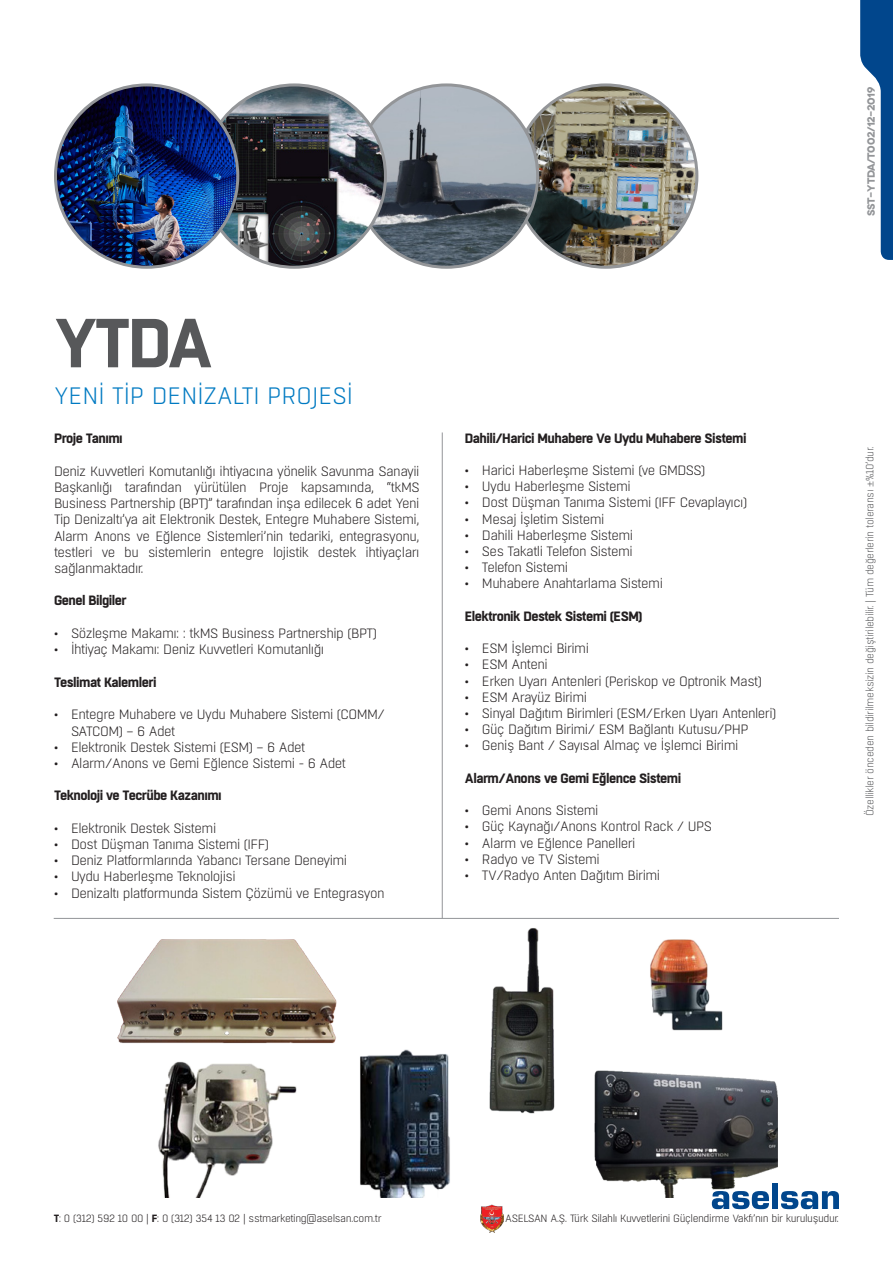
<style>
.page{position:relative;width:893px;height:1263px;background:#fff}
.page>*{position:absolute;margin:0;border:0;box-sizing:border-box;transform-origin:0 0}
.t1{font:700 69.15px "Boxed";color:#57585a}
.t2{font:300 23.7px "Boxed";letter-spacing:-.005em;color:#007ac2}
.t3{font:300 13.5px/16.2px "Boxed";letter-spacing:-.04em;color:#231f20;text-align:justify}
.sda{font:700 13.5px "Boxed";letter-spacing:-.04em;color:#231f20}
.t4{font:300 10.5px "Boxed";letter-spacing:-.04em;color:#231f20}
.t5{font:300 10.5px "Boxed";letter-spacing:-.04em;color:#57585a}
.t6{font:700 10.5px "Novecentowide";letter-spacing:-.04em;color:#939598}
.s1{font-family:"Minion Pro";font-weight:400}
.s2{font-weight:700}
</style>
<div class="page">
<img style="left:480px;top:1204px;width:23px;height:28px">
<svg style="left:712px;top:1198px;width:57px;height:11px"></svg>
<div style="left:772px;top:1183px;width:6px;height:26px;background:#01468c"></div>
<svg style="left:781px;top:1191px;width:58px;height:18px"></svg>
<svg style="left:860px;top:0;width:33px;height:260px"></svg>
<hr style="left:442px;top:432px;width:1px;height:486px;background:#939598">
<hr style="left:54px;top:918px;width:785px;height:1px;background:#939598">
<img style="left:515px;top:87px;width:182px;height:180px">
<img style="left:355px;top:85px;width:183px;height:182px;border-radius:91px">
<img style="left:203px;top:85px;width:182px;height:182px;border-radius:91px">
<img style="left:117px;top:928px;width:681px;height:270px">
<img style="left:56px;top:85px;width:182px;height:182px;border-radius:91px">
<p class="t1" style="left:54px;top:297px;width:161px">YTDA</p>
<p class="t2" style="left:54px;top:381px;width:300px">YENI TIP DENIZALTI PROJESI</p>
<p class="sda" style="left:54px;top:430px;width:70px">Proje Tanımı</p>
<p class="t3" style="left:54px;top:463px;width:367px">Deniz Kuvvetleri Komutanlığı ihtiyacına yönelik Savunma Sanayii Başkanlığı tarafından yürütülen Proje kapsamında, “tkMS Business Partnership (BPT)” tarafından inşa edilecek 6 adet Yeni Tip Denizaltı’ya ait Elektronik Destek, Entegre Muhabere Sistemi, Alarm Anons ve Eğlence Sistemleri’nin tedariki, entegrasyonu, testleri ve bu sistemlerin entegre lojistik destek ihtiyaçları sağlanmaktadır.</p>
<p class="sda" style="left:54px;top:592px;width:74px">Genel Bilgiler</p>
<p class="t3" style="left:54px;top:625px;width:324px">• Sözleşme Makamı: : tkMS Business Partnership (BPT)</p>
<p class="t3" style="left:54px;top:642px;width:272px">• İhtiyaç Makamı: Deniz Kuvvetleri Komutanlığı</p>
<p class="sda" style="left:54px;top:673px;width:104px">Teslimat Kalemleri</p>
<p class="t3" style="left:71px;top:707px;width:316px;text-indent:-17px">• Entegre Muhabere ve Uydu Muhabere Sistemi (COMM/<br>SATCOM) – 6 Adet</p>
<p class="t3" style="left:54px;top:739px;width:253px">• Elektronik Destek Sistemi (ESM) – 6 Adet</p>
<p class="t3" style="left:54px;top:755px;width:294px">• Alarm/Anons ve Gemi Eğlence Sistemi - 6 Adet</p>
<p class="sda" style="left:54px;top:787px;width:169px">Teknoloji ve Tecrübe Kazanımı</p>
<p class="t3" style="left:54px;top:820px;width:164px">• Elektronik Destek Sistemi</p>
<p class="t3" style="left:54px;top:836px;width:216px">• Dost Düşman Tanıma Sistemi (IFF)</p>
<p class="t3" style="left:54px;top:853px;width:295px">• Deniz Platformlarında Yabancı Tersane Deneyimi</p>
<p class="t3" style="left:54px;top:869px;width:183px">• Uydu Haberleşme Teknolojisi</p>
<p class="t3" style="left:54px;top:885px;width:332px">• Denizaltı platformunda Sistem Çözümü ve Entegrasyon</p>
<p class="sda" style="left:465px;top:429px;width:283px">Dahili/Harici Muhabere Ve Uydu Muhabere Sistemi</p>
<p class="t3" style="left:465px;top:462px;width:242px">• Harici Haberleşme Sistemi (ve GMDSS)</p>
<p class="t3" style="left:465px;top:478px;width:167px">• Uydu Haberleşme Sistemi</p>
<p class="t3" style="left:465px;top:495px;width:284px">• Dost Düşman Tanıma Sistemi (IFF Cevaplayıcı)</p>
<p class="t3" style="left:465px;top:511px;width:141px">• Mesaj İşletim Sistemi</p>
<p class="t3" style="left:465px;top:527px;width:170px">• Dahili Haberleşme Sistemi</p>
<p class="t3" style="left:465px;top:543px;width:169px">• Ses Takatli Telefon Sistemi</p>
<p class="t3" style="left:465px;top:559px;width:105px">• Telefon Sistemi</p>
<p class="t3" style="left:465px;top:576px;width:200px">• Muhabere Anahtarlama Sistemi</p>
<p class="sda" style="left:465px;top:607px;width:179px">Elektronik Destek Sistemi (ESM)</p>
<p class="t3" style="left:465px;top:640px;width:126px">• ESM İşlemci Birimi</p>
<p class="t3" style="left:465px;top:657px;width:84px">• ESM Anteni</p>
<p class="t3" style="left:465px;top:673px;width:299px">• Erken Uyarı Antenleri (Periskop ve Optronik Mast)</p>
<p class="t3" style="left:465px;top:689px;width:124px">• ESM Arayüz Birimi</p>
<p class="t3" style="left:465px;top:705px;width:313px">• Sinyal Dağıtım Birimleri (ESM/Erken Uyarı Antenleri)</p>
<p class="t3" style="left:465px;top:721px;width:285px">• Güç Dağıtım Birimi/ ESM Bağlantı Kutusu/PHP</p>
<p class="t3" style="left:465px;top:738px;width:275px">• Geniş Bant / Sayısal Almaç ve İşlemci Birimi</p>
<p class="sda" style="left:465px;top:769px;width:218px">Alarm/Anons ve Gemi Eğlence Sistemi</p>
<p class="t3" style="left:465px;top:802px;width:135px">• Gemi Anons Sistemi</p>
<p class="t3" style="left:465px;top:819px;width:249px">• Güç Kaynağı/Anons Kontrol Rack / UPS</p>
<p class="t3" style="left:465px;top:835px;width:172px">• Alarm ve Eğlence Panelleri</p>
<p class="t3" style="left:465px;top:851px;width:136px">• Radyo ve TV Sistemi</p>
<p class="t3" style="left:465px;top:867px;width:197px">• TV/Radyo Anten Dağıtım Birimi</p>
<p class="t6" style="left:864px;top:216px;width:130px;rotate:-90deg">sst-YTDA/T002/12-2019</p>
<p class="t5" style="left:863px;top:816px;width:371px;rotate:-90deg">Özellikler önceden bildirilmeksizin değiştirilebilir. | Tüm değerlerin toleransı <span class="s1">±</span>%10’dur.</p>
<p class="t4" style="left:54px;top:1212px;width:329px"><span class="s2">T</span>: 0 (312) 592 10 00 | <span class="s2">F</span>: 0 (312) 354 13 02 | sstmarketing@aselsan.com.tr</p>
<p class="t4" style="left:505px;top:1212px;width:335px">ASELSAN A.Ş. Türk Silahlı Kuvvetlerini Güçlendirme Vakfı’nın bir kuruluşudur.</p>
</div>
